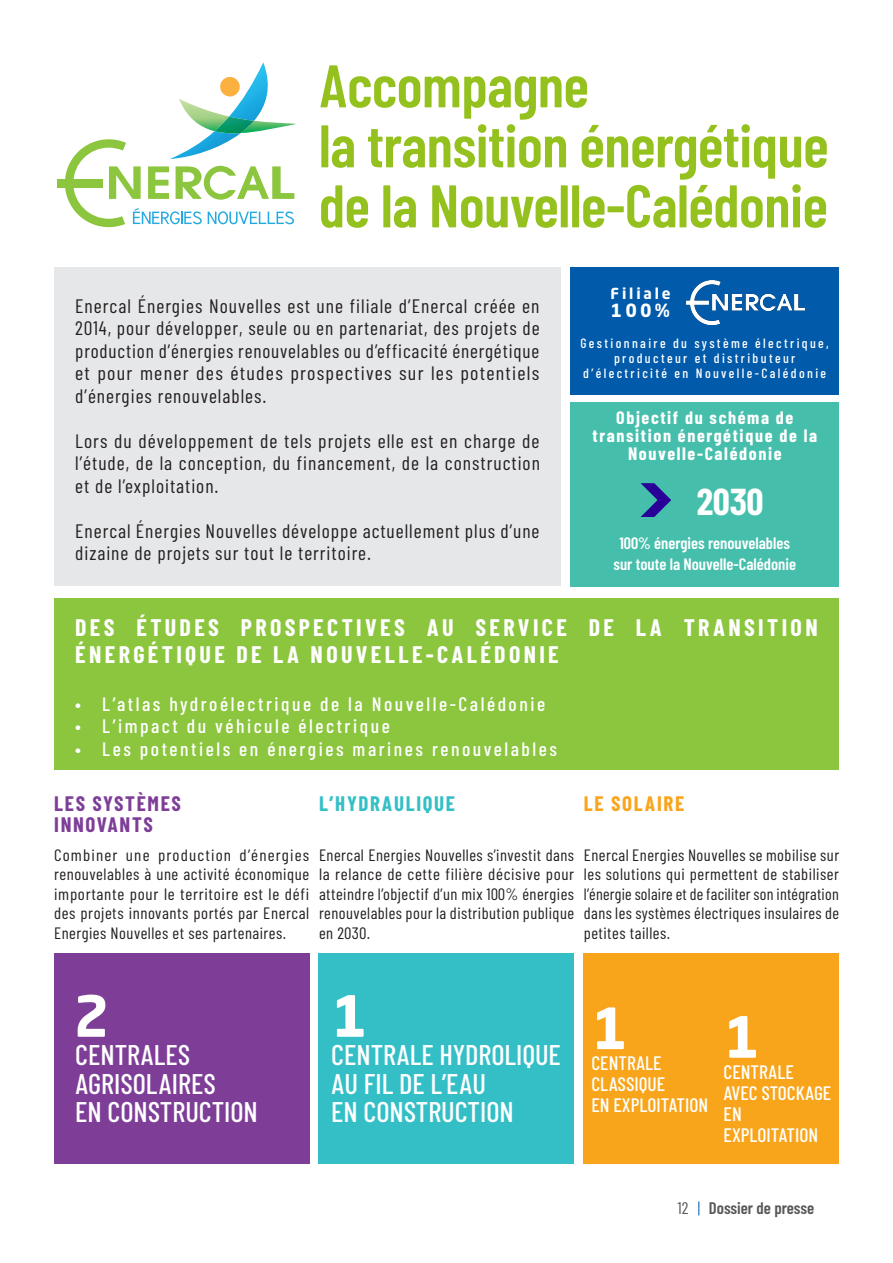
<style>
.page{position:relative;width:893px;height:1263px;background:#fff}
.page>*{position:absolute;margin:0;border:0;box-sizing:border-box;transform-origin:0 0}
.t1{font:600 60px/60px "Barlow Condensed";letter-spacing:-.01em;color:#95c11f}
.t2{font:700 56.1px "Neo Sans Std";color:#fff}
.t3{font:700 37.5px "Barlow Condensed";color:#fff}
.t4{font:500 28.5px "Barlow Condensed";color:#fff}
.t5{font:700 24px/27px "Barlow Condensed";letter-spacing:.14em;color:#fff}
.t6{font:700 21px "Barlow Condensed";letter-spacing:.08em;color:#7e3e98}
.t7{font:700 21px "Barlow Condensed";letter-spacing:.08em;color:#34bfc6}
.t8{font:700 21px "Barlow Condensed";letter-spacing:.08em;color:#f9a51b}
.texte{font:19.5px/22.5px "Barlow Condensed";letter-spacing:.05em;color:#231f20;text-align:justify}
.t9{font:500 19.5px "Barlow Condensed";letter-spacing:.13em;color:#fff}
.t10{font:500 19.5px "Barlow Condensed";color:#fff}
.t11{font:700 18px/18px "Barlow Condensed";letter-spacing:.09em;color:#fff;text-align:center}
.t12{font:700 18px "Neo Sans Std";color:#fff}
.t13{font:600 16.8px "Barlow Condensed";color:#57585a}
.texte-2{font:16.5px/19.5px "Barlow Condensed";letter-spacing:.03em;color:#231f20;text-align:justify}
.t14{font:600 16.5px "Barlow Condensed";color:#fff}
.t15{font:700 15px "Neo Sans Std";letter-spacing:.19em;color:#fff}
.t16{font:500 13.5px/15px "Barlow Condensed";letter-spacing:.175em;color:#fff;text-align:center}
.s1{font-weight:400}
</style>
<div class="page">
<svg style="left:698px;top:1201px;width:1px;height:14px"></svg>
<div style="left:57px;top:179px;width:46px;height:8px;background:#8bc63e"></div>
<svg style="left:65px;top:62px;width:231px;height:165px"></svg>
<div style="left:584px;top:953px;width:255px;height:210px;background:#f9a51b"></div>
<div style="left:318px;top:953px;width:256px;height:210px;background:#34bfc6"></div>
<div style="left:54px;top:953px;width:255px;height:210px;background:#7e3e98"></div>
<div style="left:54px;top:267px;width:507px;height:319px;background:#e6e7e9"></div>
<div style="left:571px;top:402px;width:268px;height:184px;background:#45bfab"></div>
<div style="left:571px;top:267px;width:268px;height:127px;background:#015aaa"></div>
<div style="left:54px;top:598px;width:785px;height:171px;background:#8bc63e"></div>
<svg style="left:641px;top:483px;width:30px;height:34px"></svg>
<img style="left:687px;top:281px;width:117px;height:43px">
<h1 class="t1" style="left:319px;top:54px;width:511px">Accompagne<br>la transition énergétique de la Nouvelle-Calédonie</h1>
<p class="texte" style="left:75px;top:294px;width:466px">Enercal Énergies Nouvelles est une filiale d’Enercal créée en 2014, pour développer, seule ou en partenariat, des projets de production d’énergies renouvelables ou d’efficacité énergétique et pour mener des études prospectives sur les potentiels d’énergies renouvelables.</p>
<p class="texte" style="left:75px;top:429px;width:466px">Lors du développement de tels projets elle est en charge de l’étude, de la conception, du financement, de la construction et de l’exploitation.</p>
<p class="texte" style="left:75px;top:519px;width:466px">Enercal Énergies Nouvelles développe actuellement plus d’une dizaine de projets sur tout le territoire.</p>
<p class="t15" style="left:611px;top:284px;width:62px">Filiale</p>
<p class="t12" style="left:611px;top:299px;width:61px">100%</p>
<p class="t16" style="left:581px;top:335px;width:250px">Gestionnaire du système électrique, producteur et distributeur</p>
<p class="t16" style="left:583px;top:365px;width:245px">d’électricité en Nouvelle-Calédonie</p>
<p class="t11" style="left:593px;top:408px;width:226px">Objectif du schéma de transition énergétique de la<br>Nouvelle-Calédonie</p>
<p class="t3" style="left:697px;top:478px;width:68px">2030</p>
<p class="t14" style="left:619px;top:533px;width:172px">100% énergies renouvelables</p>
<p class="t14" style="left:613px;top:554px;width:184px">sur toute la Nouvelle-Calédonie</p>
<p class="t5" style="left:75px;top:613px;width:744px">DES ÉTUDES PROSPECTIVES AU SERVICE DE LA TRANSITION<br>ÉNERGÉTIQUE DE LA NOUVELLE-CALÉDONIE</p>
<p class="t9" style="left:75px;top:692px;width:471px">• L’atlas hydroélectrique de la Nouvelle-Calédonie</p>
<p class="t9" style="left:75px;top:714px;width:316px">• L’impact du véhicule électrique</p>
<p class="t9" style="left:75px;top:737px;width:483px">• Les potentiels en énergies marines renouvelables</p>
<p class="t6" style="left:54px;top:790px;width:128px">LES SYSTÈMES</p>
<p class="t7" style="left:319px;top:790px;width:138px">L’HYDRAULIQUE</p>
<p class="t8" style="left:584px;top:790px;width:102px">LE SOLAIRE</p>
<p class="t6" style="left:54px;top:811px;width:100px">INNOVANTS</p>
<p class="texte-2" style="left:54px;top:845px;width:257px">Combiner une production d’énergies renouvelables à une activité économique importante pour le territoire est le défi des projets innovants portés par Enercal Energies Nouvelles et ses partenaires.</p>
<p class="texte-2" style="left:319px;top:845px;width:257px">Enercal Energies Nouvelles s’investit dans la relance de cette filière décisive pour atteindre l’objectif d’un mix 100% énergies renouvelables pour la distribution publique en 2030.</p>
<p class="texte-2" style="left:584px;top:845px;width:257px">Enercal Energies Nouvelles se mobilise sur les solutions qui permettent de stabiliser l’énergie solaire et de faciliter son intégration dans les systèmes électriques insulaires de petites tailles.</p>
<p class="t2" style="left:73px;top:980px;width:38px">2</p>
<p class="t4" style="left:75px;top:1037px;width:116px">CENTRALES</p>
<p class="t4" style="left:75px;top:1066px;width:142px">AGRISOLAIRES</p>
<p class="t4" style="left:75px;top:1094px;width:184px">EN CONSTRUCTION</p>
<p class="t2" style="left:331px;top:980px;width:38px">1</p>
<p class="t4" style="left:331px;top:1037px;width:231px">CENTRALE HYDROLIQUE</p>
<p class="t4" style="left:331px;top:1066px;width:156px">AU FIL DE L’EAU</p>
<p class="t4" style="left:331px;top:1094px;width:184px">EN CONSTRUCTION</p>
<p class="t2" style="left:591px;top:992px;width:38px">1</p>
<p class="t10" style="left:591px;top:1051px;width:72px">CENTRALE</p>
<p class="t10" style="left:591px;top:1072px;width:75px">CLASSIQUE</p>
<p class="t10" style="left:591px;top:1093px;width:118px">EN EXPLOITATION</p>
<p class="t2" style="left:724px;top:1001px;width:38px">1</p>
<p class="t10" style="left:724px;top:1059px;width:72px">CENTRALE</p>
<p class="t10" style="left:724px;top:1080px;width:109px">AVEC STOCKAGE</p>
<p class="t9" style="left:724px;top:1101px;width:20px">EN</p>
<p class="t10" style="left:724px;top:1122px;width:96px">EXPLOITATION</p>
<p class="t13" style="left:677px;top:1197px;width:138px"><span class="s1">12</span> Dossier de presse</p>
</div>
